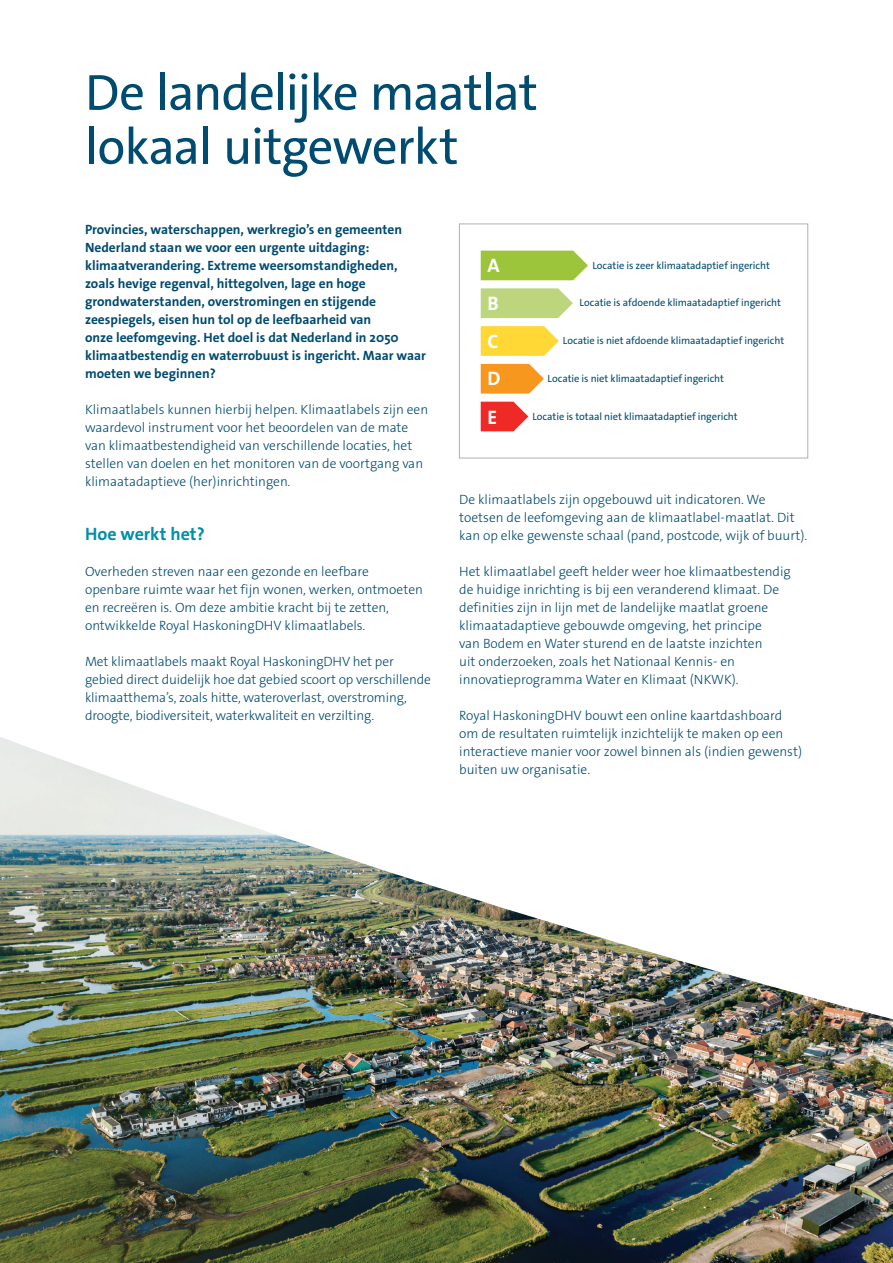
<style>
.page{position:relative;width:893px;height:1263px;background:#fff}
.page>*{position:absolute;margin:0;border:0;box-sizing:border-box;transform-origin:0 0}
.t1{font:51px/54px "The Sans Os F";letter-spacing:-.025em;color:#004b70}
.t2{font:700 19.65px/38px "The Sans Os F";color:#fff;text-align:justify}
.t3{font:700 18px "The Sans Os F";color:#0090ab}
.t4{font:300 13.5px/18px "The Sans Os F";color:#004b70}
.t5{font:700 13.5px/18px "The Sans Os F";color:#004b70}
.t6{font:10.5px "The Sans Os F";letter-spacing:-.005em;color:#004b70}
</style>
<div class="page">
<img style="left:0;top:737px;width:893px;height:526px">
<div style="left:459px;top:224px;width:349px;height:234px;border:1px solid #afb0b4"></div>
<svg style="left:481px;top:251px;width:107px;height:29px;background:#a3c848"></svg>
<svg style="left:481px;top:288px;width:92px;height:30px;background:#c3d888"></svg>
<svg style="left:481px;top:326px;width:78px;height:30px;background:#ffdc4b"></svg>
<svg style="left:481px;top:364px;width:63px;height:30px;background:#f8a43a"></svg>
<svg style="left:481px;top:402px;width:47px;height:29px"></svg>
<h1 class="t1" style="left:85px;top:66px;width:454px">De landelijke maatlat lokaal uitgewerkt</h1>
<p class="t5" style="left:85px;top:221px;width:343px">Provincies, waterschappen, werkregio’s en gemeenten Nederland staan we voor een urgente uitdaging: klimaatverandering. Extreme weersomstandigheden, zoals hevige regenval, hittegolven, lage en hoge grondwaterstanden, overstromingen en stijgende zeespiegels, eisen hun tol op de leefbaarheid van<br>onze leefomgeving. Het doel is dat Nederland in 2050 klimaatbestendig en waterrobuust is ingericht. Maar waar moeten we beginnen?</p>
<p class="t4" style="left:85px;top:401px;width:345px">Klimaatlabels kunnen hierbij helpen. Klimaatlabels zijn een waardevol instrument voor het beoordelen van de mate van klimaatbestendigheid van verschillende locaties, het stellen van doelen en het monitoren van de voortgang van klimaatadaptieve (her)inrichtingen.</p>
<h3 class="t3" style="left:85px;top:522px;width:121px">Hoe werkt het?</h3>
<p class="t4" style="left:85px;top:563px;width:339px">Overheden streven naar een gezonde en leefbare openbare ruimte waar het fijn wonen, werken, ontmoeten en recreëren is. Om deze ambitie kracht bij te zetten, ontwikkelde Royal HaskoningDHV klimaatlabels.</p>
<p class="t4" style="left:85px;top:653px;width:347px">Met klimaatlabels maakt Royal HaskoningDHV het per gebied direct duidelijk hoe dat gebied scoort op verschillende klimaatthema’s, zoals hitte, wateroverlast, overstroming, droogte, biodiversiteit, waterkwaliteit en verzilting.</p>
<h2 class="t2" style="left:487px;top:246px;width:15px">A B C D E</h2>
<p class="t6" style="left:592px;top:259px;width:179px">Locatie is zeer klimaatadaptief ingericht</p>
<p class="t6" style="left:580px;top:296px;width:203px">Locatie is afdoende klimaatadaptief ingericht</p>
<p class="t6" style="left:563px;top:334px;width:223px">Locatie is niet afdoende klimaatadaptief ingericht</p>
<p class="t6" style="left:548px;top:371px;width:178px">Locatie is niet klimaatadaptief ingericht</p>
<p class="t6" style="left:532px;top:409px;width:207px">Locatie is totaal niet klimaatadaptief ingericht</p>
<p class="t4" style="left:459px;top:491px;width:350px">De klimaatlabels zijn opgebouwd uit indicatoren. We toetsen de leefomgeving aan de klimaatlabel-maatlat. Dit kan op elke gewenste schaal (pand, postcode, wijk of buurt).</p>
<p class="t4" style="left:459px;top:563px;width:333px">Het klimaatlabel geeft helder weer hoe klimaatbestendig de huidige inrichting is bij een veranderend klimaat. De definities zijn in lijn met de landelijke maatlat groene klimaatadaptieve gebouwde omgeving, het principe<br>van Bodem en Water sturend en de laatste inzichten<br>uit onderzoeken, zoals het Nationaal Kennis- en innovatieprogramma Water en Klimaat (NKWK).</p>
<p class="t4" style="left:459px;top:706px;width:344px">Royal HaskoningDHV bouwt een online kaartdashboard om de resultaten ruimtelijk inzichtelijk te maken op een interactieve manier voor zowel binnen als (indien gewenst) buiten uw organisatie.</p>
</div>
